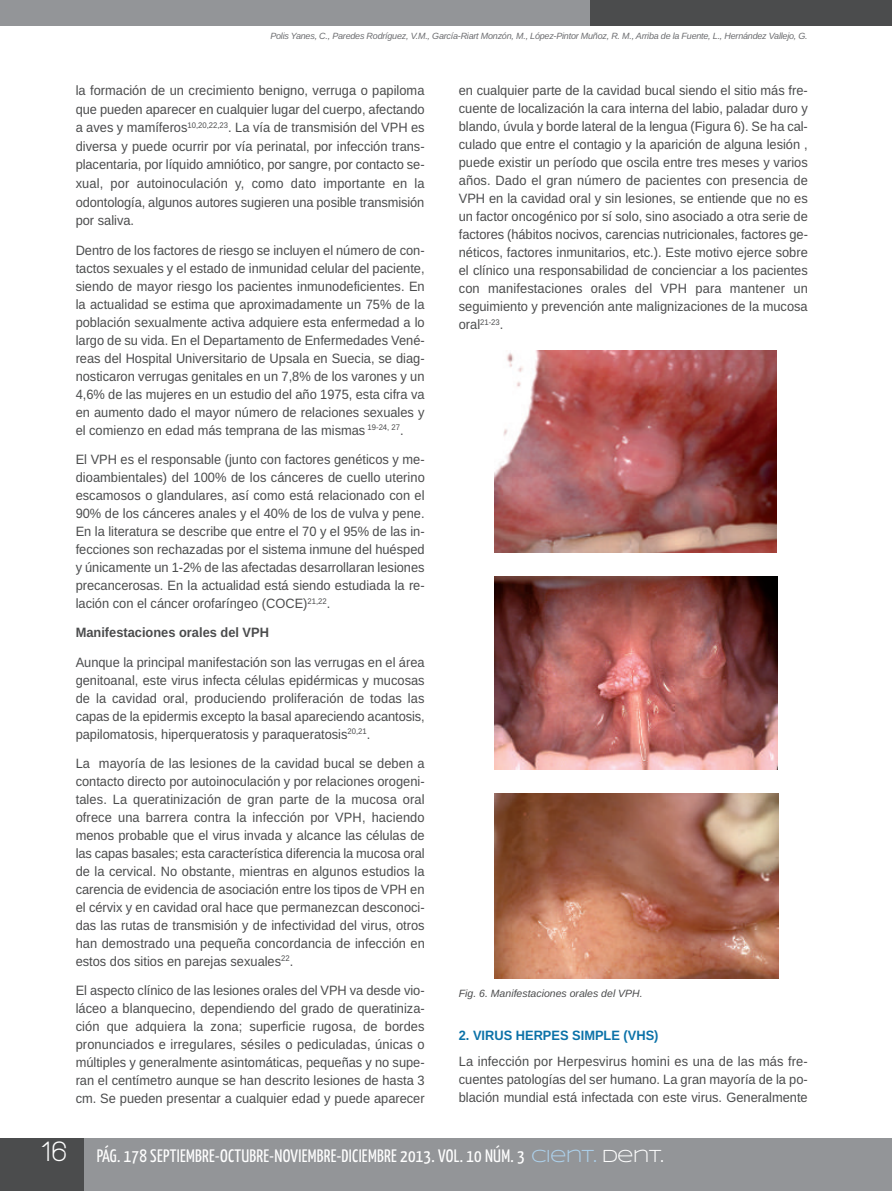
<style>
.page{position:relative;width:892px;height:1191px;background:#fff}
.page>*{position:absolute;margin:0;border:0;box-sizing:border-box;transform-origin:0 0}
.t1{font:18px "Yanone Kaffeesatz";letter-spacing:.015em;color:#fff}
.t2{font:13.5px/18px "Arimo";color:#4b4c4d;text-align:justify;scale:.95 1}
.t3{font:700 13.5px "Arimo";color:#4b4c4d;scale:.95 1}
.t4{font:700 13.5px "Arimo";color:#0b72a8;scale:.95 1}
.t5{font:italic 10.5px "Arimo";color:#4b4c4d}
.t6{font:italic 9px "Arimo";letter-spacing:-.025em;color:#6c6d70}
.s1{font-family:"Walkway";font-weight:700;font-size:30px}
.s2{font-family:"Syncopate";color:#add2ed}
.s3{font-family:"Syncopate"}
</style>
<div class="page">
<div style="left:0;top:1138px;width:891px;height:52px;background:#939598"></div>
<div style="left:0;top:0;width:598px;height:25px;background:#939598"></div>
<div style="left:590px;top:0;width:301px;height:25px;background:#4b4c4d"></div>
<div style="left:0;top:1138px;width:84px;height:52px;background:#4b4c4d"></div>
<img style="left:494px;top:351px;width:282px;height:202px">
<img style="left:494px;top:576px;width:283px;height:193px">
<img style="left:494px;top:793px;width:284px;height:185px">
<p class="t6" style="left:270px;top:30px;width:538px">Polis Yanes, C., Paredes Rodríguez, V.M., García-Riart Monzón, M., lópez-Pintor Muñoz, R. M., arriba de la Fuente, l., Hernández Vallejo, G.</p>
<p class="t2" style="left:76px;top:81px;width:369px;line-height:18.6px">la formación de un crecimiento benigno, verruga o papiloma que pueden aparecer en cualquier lugar del cuerpo, afectando a aves y mamíferos<sup>10,20,22,23</sup>. La vía de transmisión del VPh es diversa y puede ocurrir por vía perinatal, por infección trans&shy;placentaria, por líquido amniótico, por sangre, por contacto se&shy;xual, por autoinoculación y, como dato importante en la odontología, algunos autores sugieren una posible transmisión por saliva.</p>
<p class="t2" style="left:76px;top:241px;width:369px">Dentro de los factores de riesgo se incluyen el número de con&shy;tactos sexuales y el estado de inmunidad celular del paciente, siendo de mayor riesgo los pacientes inmunodeficientes. En la actualidad se estima que aproximadamente un 75% de la población sexualmente activa adquiere esta enfermedad a lo largo de su vida. En el Departamento de Enfermedades Vené&shy;reas del hospital universitario de upsala en Suecia, se diag&shy;nosticaron verrugas genitales en un 7,8% de los varones y un 4,6% de las mujeres en un estudio del año 1975, esta cifra va en aumento dado el mayor número de relaciones sexuales y el comienzo en edad más temprana de las mismas <sup>19-24,</sup> <sup>27</sup>.</p>
<p class="t2" style="left:76px;top:450px;width:369px">El VPh es el responsable (junto con factores genéticos y me&shy;dioambientales) del 100% de los cánceres de cuello uterino escamosos o glandulares, así como está relacionado con el 90% de los cánceres anales y el 40% de los de vulva y pene.<br>En la literatura se describe que entre el 70 y el 95% de las in&shy;fecciones son rechazadas por el sistema inmune del huésped y únicamente un 1-2% de las afectadas desarrollaran lesiones precancerosas. En la actualidad está siendo estudiada la re&shy;lación con el cáncer orofaríngeo (COCE)<sup>21,22</sup>.</p>
<p class="t3" style="left:76px;top:624px;width:205px">Manifestaciones orales del VPH</p>
<p class="t2" style="left:76px;top:653px;width:369px">Aunque la principal manifestación son las verrugas en el área genitoanal, este virus infecta células epidérmicas y mucosas de la cavidad oral, produciendo proliferación de todas las capas de la epidermis excepto la basal apareciendo acantosis, papilomatosis, hiperqueratosis y paraqueratosis<sup>20,21</sup>.</p>
<p class="t2" style="left:76px;top:754px;width:369px">La mayoría de las lesiones de la cavidad bucal se deben a contacto directo por autoinoculación y por relaciones orogeni&shy;tales. La queratinización de gran parte de la mucosa oral ofrece una barrera contra la infección por VPh, haciendo menos probable que el virus invada y alcance las células de las capas basales; esta característica diferencia la mucosa oral de la cervical. No obstante, mientras en algunos estudios la carencia de evidencia de asociación entre los tipos de VPh en el cérvix y en cavidad oral hace que permanezcan desconoci&shy;das las rutas de transmisión y de infectividad del virus, otros han demostrado una pequeña concordancia de infección en estos dos sitios en parejas sexuales<sup>22</sup>.</p>
<p class="t2" style="left:76px;top:981px;width:369px">El aspecto clínico de las lesiones orales del VPh va desde vio&shy;láceo a blanquecino, dependiendo del grado de queratiniza&shy;ción que adquiera la zona; superficie rugosa, de bordes pronunciados e irregulares, sésiles o pediculadas, únicas o múltiples y generalmente asintomáticas, pequeñas y no supe&shy;ran el centímetro aunque se han descrito lesiones de hasta 3 cm. Se pueden presentar a cualquier edad y puede aparecer</p>
<p class="t2" style="left:458px;top:81px;width:369px">en cualquier parte de la cavidad bucal siendo el sitio más fre&shy;cuente de localización la cara interna del labio, paladar duro y blando, úvula y borde lateral de la lengua (Figura 6). Se ha cal&shy;culado que entre el contagio y la aparición de alguna lesión , puede existir un período que oscila entre tres meses y varios años. Dado el gran número de pacientes con presencia de VPh en la cavidad oral y sin lesiones, se entiende que no es un factor oncogénico por sí solo, sino asociado a otra serie de factores (hábitos nocivos, carencias nutricionales, factores ge&shy;néticos, factores inmunitarios, etc.). Este motivo ejerce sobre el clínico una responsabilidad de concienciar a los pacientes con manifestaciones orales del VPh para mantener un seguimiento y prevención ante malignizaciones de la mucosa oral<sup>21-23</sup>.</p>
<p class="t5" style="left:458px;top:987px;width:185px">Fig. 6. Manifestaciones orales del VPH.</p>
<p class="t4" style="left:458px;top:1027px;width:212px">2. VIRUS HERPES SIMPLE (VHS)</p>
<p class="t2" style="left:458px;top:1052px;width:368px">La infección por herpesvirus homini es una de las más fre&shy;cuentes patologías del ser humano. La gran mayoría de la po&shy;blación mundial está infectada con este virus. Generalmente</p>
<h1 class="t1" style="left:40px;top:1144px;width:625px"><span class="s1">16</span> PÁG. 178 SEPTIEMBRE-OCTUBRE-NOVIEMBRE-DICIEMBRE 2013. VOL. 10 NÚM. 3 <span class="s2">CIENT.</span> <span class="s3">DENT.</span></h1>
</div>
